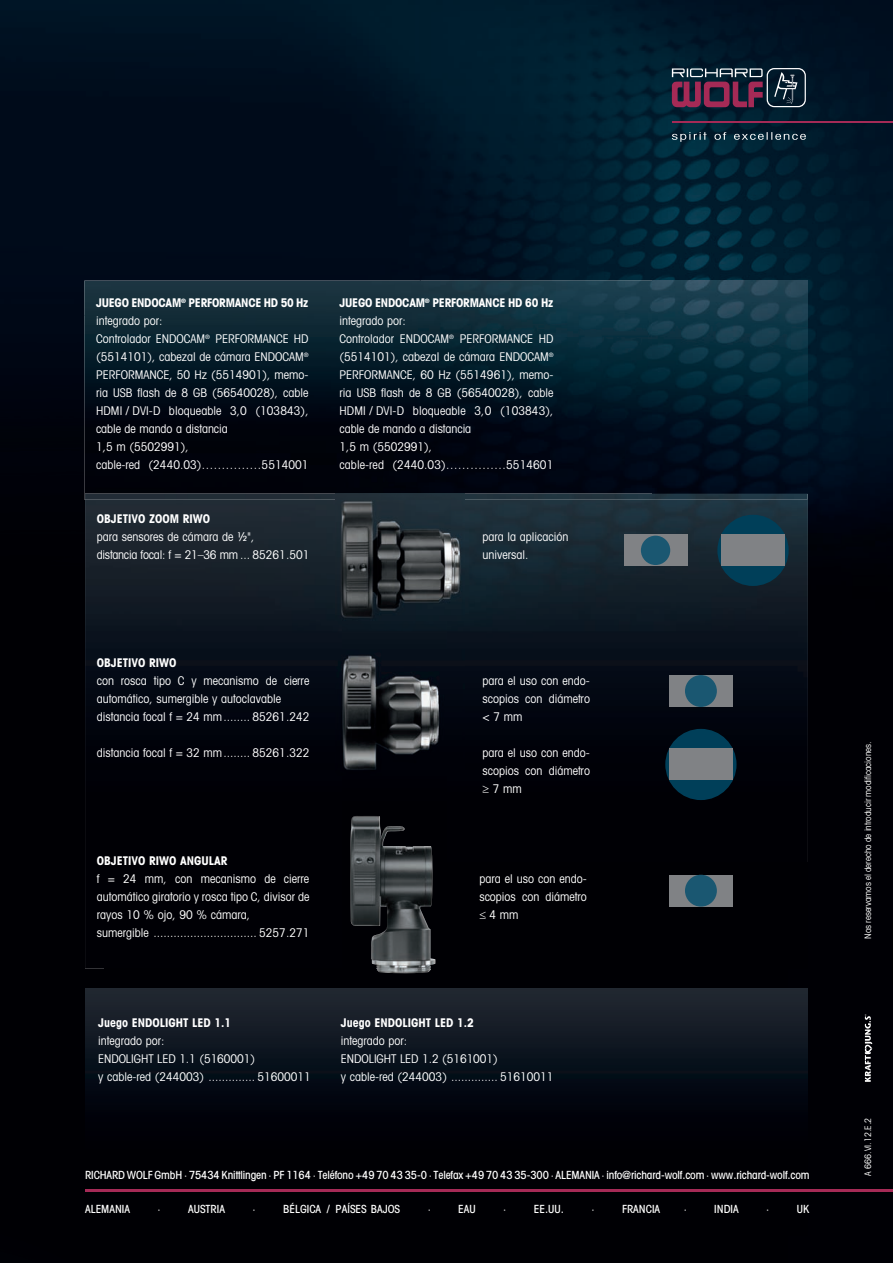
<style>
.page{position:relative;width:893px;height:1263px;background:#fff}
.page>*{position:absolute;margin:0;border:0;box-sizing:border-box;transform-origin:0 0}
.t1{font:condensed 12px/18px "Avant Garde";color:#fff}
.t2{font:700 condensed 12px "Avant Garde";color:#fff}
.t3{font:500 condensed 11.25px "Avant Garde";letter-spacing:-.01em;color:#fff}
.t4{font:condensed 9px "Avant Garde";letter-spacing:-.005em;color:#fff}
.s1{font-weight:700}
</style>
<div class="page">
<img style="left:0;top:0;width:840px;height:315px">
<img style="left:840px;top:0;width:53px;height:1263px">
<img style="left:0;top:315px;width:104px;height:948px">
<img style="left:788px;top:315px;width:53px;height:948px">
<div style="left:104px;top:969px;width:684px;height:20px;background:#000004"></div>
<div style="left:104px;top:1236px;width:684px;height:27px;background:#000004"></div>
<svg style="left:672px;top:132px;width:134px;height:10px"></svg>
<svg style="left:672px;top:68px;width:134px;height:39px;background:#48394f"></svg>
<hr style="left:672px;top:121px;width:221px;height:2px;background:#a52a56">
<svg style="left:865px;top:1014px;width:7px;height:68px"></svg>
<img style="left:85px;top:989px;width:723px;height:247px">
<img style="left:84px;top:281px;width:568px;height:219px">
<img style="left:652px;top:281px;width:155px;height:213px">
<img style="left:85px;top:500px;width:258px;height:469px">
<img style="left:447px;top:494px;width:361px;height:475px">
<div style="left:343px;top:620px;width:104px;height:29px;background:#0a131d"></div>
<div style="left:343px;top:776px;width:104px;height:193px;background:#000004"></div>
<img style="left:85px;top:494px;width:722px;height:6px">
<img style="left:336px;top:494px;width:128px;height:126px">
<img style="left:336px;top:649px;width:128px;height:127px">
<img style="left:350px;top:816px;width:85px;height:157px">
<div style="left:669px;top:675px;width:64px;height:32px;background:#808285"></div>
<div style="left:685px;top:675px;width:32px;height:32px;background:#1a5771;border-radius:50%"></div>
<div style="left:669px;top:875px;width:64px;height:32px;background:#808285"></div>
<div style="left:685px;top:875px;width:32px;height:32px;background:#1a5771;border-radius:50%"></div>
<div style="left:717px;top:515px;width:72px;height:71px;background:#003f59;border-radius:50%"></div>
<div style="left:721px;top:534px;width:64px;height:32px;background:#808285"></div>
<div style="left:665px;top:729px;width:71px;height:71px;background:#003f59;border-radius:50%"></div>
<div style="left:669px;top:748px;width:64px;height:32px;background:#808285"></div>
<div style="left:624px;top:534px;width:63px;height:32px;background:#808285"></div>
<div style="left:641px;top:536px;width:29px;height:29px;background:#1a5771;border-radius:50%"></div>
<hr style="left:85px;top:1190px;width:808px;height:2px;background:#a52a56">
<p class="t1" style="left:96px;top:294px;width:214px"><span class="s1">JUEGO ENDOCAM</span><sup>®</sup> <span class="s1">PERFORMANCE HD 50 Hz </span>integrado por:<br>Controlador ENDOCAM<sup>®</sup> PERFORMANCE HD (5514101), cabezal de cámara ENDOCAM<sup>®<br></sup>PERFORMANCE, 50 Hz (5514901), memo&shy;ria USB flash de 8 GB (56540028), cable<br>HDMI / DVI-D bloqueable 3,0 (103843), cable de mando a distancia<br>1,5 m (5502991),<br>cable-red (2440.03)……………5514001</p>
<p class="t2" style="left:97px;top:511px;width:115px">OBJETIVO ZOOM RIWO</p>
<p class="t1" style="left:97px;top:528px;width:214px">para sensores de cámara de ½",<br>distancia focal: f = 21–36 mm ... 85261.501</p>
<p class="t1" style="left:339px;top:294px;width:216px"><span class="s1">JUEGO ENDOCAM</span><sup>®</sup> <span class="s1">PERFORMANCE HD 60 Hz </span>integrado por:<br>Controlador ENDOCAM<sup>®</sup> PERFORMANCE HD (5514101), cabezal de cámara ENDOCAM<sup>®<br></sup>PERFORMANCE, 60 Hz (5514961), memo&shy;ria USB flash de 8 GB (56540028), cable<br>HDMI / DVI-D bloqueable 3,0 (103843), cable de mando a distancia<br>1,5 m (5502991),<br>cable-red (2440.03)……………5514601</p>
<p class="t1" style="left:483px;top:528px;width:87px">para la aplicación universal.</p>
<p class="t2" style="left:97px;top:655px;width:81px">OBJETIVO RIWO</p>
<p class="t1" style="left:97px;top:672px;width:214px">con rosca tipo C y mecanismo de cierre automático, sumergible y autoclavable distancia focal f = 24 mm ........ 85261.242</p>
<p class="t1" style="left:97px;top:744px;width:214px">distancia focal f = 32 mm ........ 85261.322</p>
<p class="t2" style="left:97px;top:853px;width:132px">OBJETIVO RIWO ANGULAR</p>
<p class="t1" style="left:97px;top:870px;width:214px">f = 24 mm, con mecanismo de cierre automático giratorio y rosca tipo C, divisor de rayos 10 % ojo, 90 % cámara,<br>sumergible ............................... 5257.271</p>
<p class="t2" style="left:98px;top:1015px;width:135px">Juego ENDOLIGHT LED 1.1</p>
<p class="t1" style="left:98px;top:1032px;width:214px">integrado por:<br>ENDOLIGHT LED 1.1 (5160001)<br>y cable-red (244003) .............. 51600011</p>
<p class="t1" style="left:483px;top:672px;width:109px;text-align:justify">para el uso con endo&shy;scopios con diámetro &lt; 7 mm</p>
<p class="t1" style="left:483px;top:744px;width:109px;text-align:justify">para el uso con endo&shy;scopios con diámetro ≥ 7 mm</p>
<p class="t1" style="left:479px;top:870px;width:109px;text-align:justify">para el uso con endo&shy;scopios con diámetro ≤ 4 mm</p>
<p class="t2" style="left:341px;top:1015px;width:135px">Juego ENDOLIGHT LED 1.2</p>
<p class="t1" style="left:341px;top:1032px;width:214px">integrado por:<br>ENDOLIGHT LED 1.2 (5161001)<br>y cable-red (244003) .............. 51610011</p>
<p class="t3" style="left:85px;top:1167px;width:726px">RICHARD WOLF GmbH · 75434 Knittlingen · PF 1164 · Teléfono +49 70 43 35-0 · Telefax +49 70 43 35-300 · ALEMANIA · info@richard-wolf.com · www.richard-wolf.com</p>
<p class="t3" style="left:85px;top:1202px;width:46px">ALEMANIA</p>
<p class="t3" style="left:158px;top:1202px;width:5px">·</p>
<p class="t3" style="left:188px;top:1202px;width:38px">AUSTRIA</p>
<p class="t3" style="left:252px;top:1202px;width:5px">·</p>
<p class="t3" style="left:283px;top:1202px;width:119px">BÉLGICA / PAÍSES BAJOS</p>
<p class="t3" style="left:428px;top:1202px;width:5px">·</p>
<p class="t3" style="left:458px;top:1202px;width:19px">EAU</p>
<p class="t3" style="left:503px;top:1202px;width:5px">·</p>
<p class="t3" style="left:534px;top:1202px;width:32px">EE.UU.</p>
<p class="t3" style="left:591px;top:1202px;width:5px">·</p>
<p class="t3" style="left:622px;top:1202px;width:40px">FRANCIA</p>
<p class="t3" style="left:684px;top:1202px;width:5px">·</p>
<p class="t3" style="left:714px;top:1202px;width:26px">INDIA</p>
<p class="t3" style="left:766px;top:1202px;width:5px">·</p>
<p class="t3" style="left:797px;top:1202px;width:14px">UK</p>
<p class="t4" style="left:862px;top:939px;width:199px;rotate:-90deg">Nos reservamos el derecho de introducir modificaciones.</p>
<p class="t4" style="left:862px;top:1176px;width:60px;rotate:-90deg">A 666.VI.12.E.2</p>
</div>
